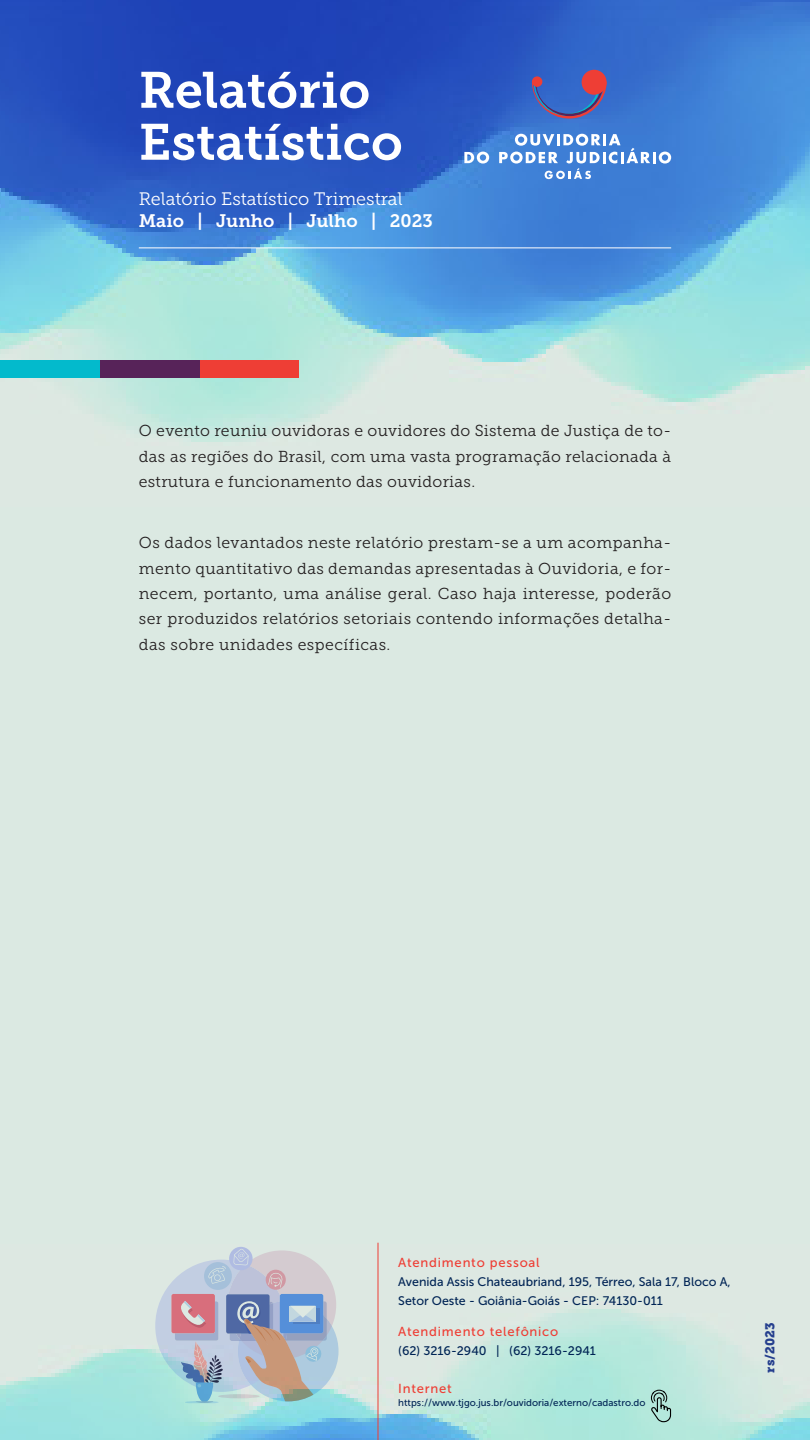
<style>
.page{position:relative;width:810px;height:1440px;background:#dbe9e2}
.page>*{position:absolute;margin:0;border:0;box-sizing:border-box;transform-origin:0 0}
.t1{font:50.7px/52px "Museo Slab 700";color:#fff}
.t2{font:18px "Museo Slab 300";color:#fff}
.t3{font:18px "Museo Slab 700";color:#fff}
.t4{font:15.83px/25.3px "Museo Slab 300";letter-spacing:.02em;color:#231f20;text-align:justify}
.t5{font:13.05px "Museo Sans 500";letter-spacing:.06em;color:#ee3e35}
.t6{font:12.83px "Museo Slab 900";letter-spacing:.01em;color:#253f8e}
.t7{font:12.38px/18.9px "Museo Sans 500";color:#002455}
.t8{font:9.75px "Museo Sans 500";color:#002455}
</style>
<div class="page">
<img style="left:0;top:0;width:810px;height:442px">
<svg style="left:532px;top:82px;width:75px;height:37px;background:#4365b8"></svg>
<div style="left:532px;top:76px;width:10px;height:11px;background:#ee3e35;border-radius:50%"></div>
<div style="left:582px;top:70px;width:25px;height:25px;background:#ee3e35;border-radius:50%"></div>
<svg style="left:464px;top:152px;width:25px;height:12px"></svg>
<svg style="left:499px;top:134px;width:172px;height:45px;background:#689ade"></svg>
<hr style="left:139px;top:248px;width:532px;height:1px;background:#fff">
<svg style="left:0;top:1242px;width:810px;height:198px"></svg>
<div style="left:229px;top:1247px;width:24px;height:23px;background:#b0bce2;border-radius:50%"></div>
<svg style="left:155px;top:1249px;width:184px;height:154px"></svg>
<hr style="left:378px;top:1243px;width:1px;height:197px;background:#ee3e35">
<svg style="left:394px;top:1380px;width:257px;height:28px"></svg>
<svg style="left:651px;top:1361px;width:21px;height:62px"></svg>
<div style="left:199px;top:360px;width:100px;height:18px;background:#ee3e35"></div>
<div style="left:100px;top:360px;width:99px;height:18px;background:#572359"></div>
<div style="left:0;top:360px;width:100px;height:18px;background:#03bacc"></div>
<h1 class="t1" style="left:139px;top:65px;width:265px">Relatório<br>Estatístico</h1>
<p class="t2" style="left:139px;top:189px;width:265px">Relatório Estatístico Trimestral</p>
<p class="t3" style="left:139px;top:211px;width:296px">Maio | Junho | Julho | 2023</p>
<p class="t4" style="left:139px;top:418px;width:534px">O evento reuniu ouvidoras e ouvidores do Sistema de Justiça de to&shy;das as regiões do Brasil, com uma vasta programação relacionada à estrutura e funcionamento das ouvidorias.</p>
<p class="t4" style="left:139px;top:530px;width:534px">Os dados levantados neste relatório prestam-se a um acompanha&shy;mento quantitativo das demandas apresentadas à Ouvidoria, e for&shy;necem, portanto, uma análise geral. Caso haja interesse, poderão ser produzidos relatórios setoriais contendo informações detalha&shy;das sobre unidades específicas.</p>
<p class="t5" style="left:398px;top:1255px;width:143px">Atendimento pessoal</p>
<p class="t7" style="left:398px;top:1272px;width:334px">Avenida Assis Chateaubriand, 195, Térreo, Sala 17, Bloco A,<br>Setor Oeste - Goiânia-Goiás - CEP: 74130-011</p>
<p class="t5" style="left:398px;top:1325px;width:162px">Atendimento telefônico</p>
<p class="t7" style="left:398px;top:1342px;width:199px">(62) 3216-2940 | (62) 3216-2941</p>
<p class="t5" style="left:398px;top:1381px;width:55px">Internet</p>
<p class="t8" style="left:398px;top:1397px;width:249px">https://www.tjgo.jus.br/ouvidoria/externo/cadastro.do</p>
<p class="t6" style="left:763px;top:1373px;width:52px;rotate:-90deg">rs/2023</p>
</div>
